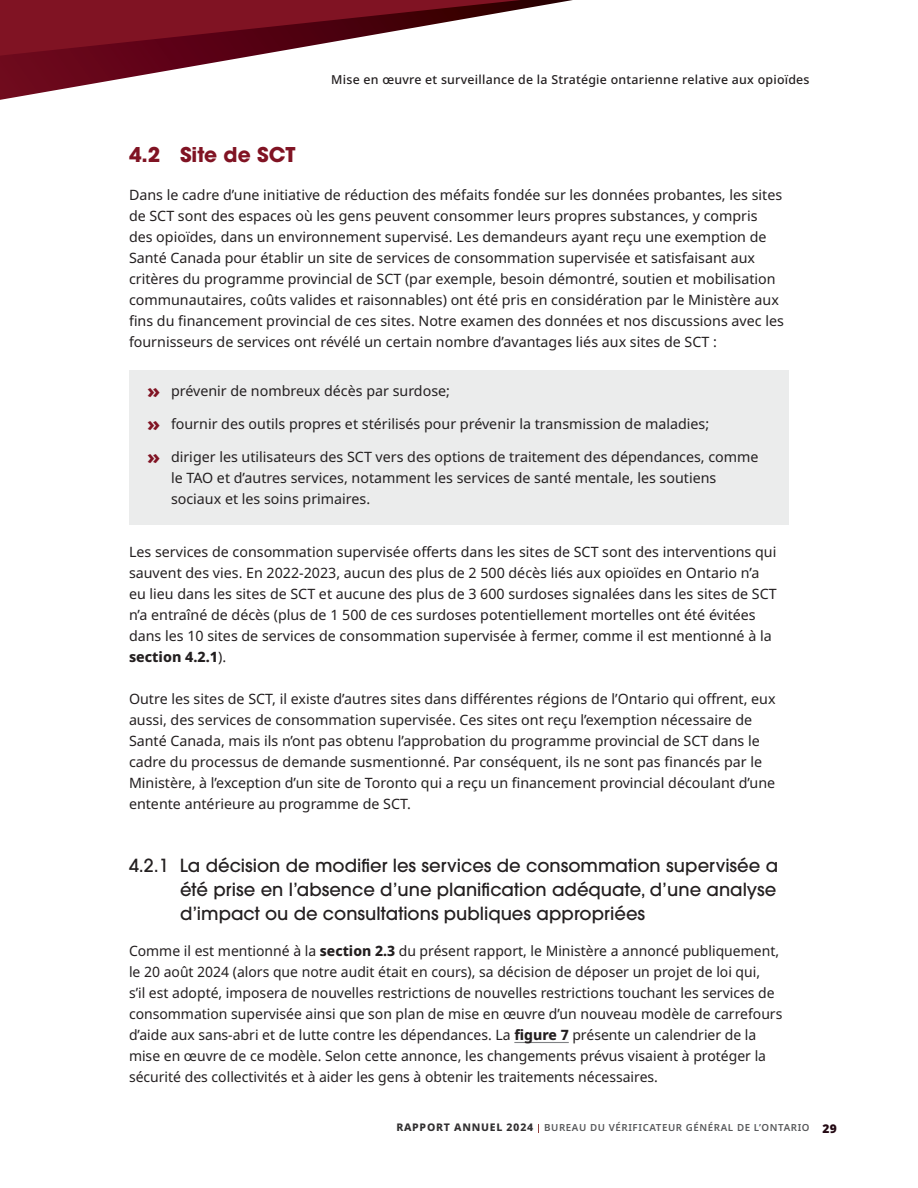
<style>
.page{position:relative;width:918px;height:1188px;background:#fff}
.page>*{position:absolute;margin:0;border:0;box-sizing:border-box;transform-origin:0 0}
.t1{font:700 20.25px "ITC Avant Garde Pro";color:#801323}
.t2{font:500 18px/24px "ITC Avant Garde Pro";color:#231f20;text-align:justify}
.t3{font:14.25px/21px "Noto Sans";color:#231f20}
.t4{font:500 12.3px "Noto Sans";letter-spacing:.02em;color:#231f20}
.t5{font:600 9.75px "Noto Sans";letter-spacing:.06em;color:#58595b}
.s1{font-weight:800;font-size:19.5px;color:#801323}
.s2{font-weight:800}
.s3{font-weight:800;font-size:10.5px;color:#323031}
.s4{font-weight:900;font-size:12px;color:#230913}
</style>
<div class="page">
<svg style="left:0;top:0;width:573px;height:100px"></svg>
<div style="left:129px;top:370px;width:660px;height:47px;background:#ebecec"></div>
<div style="left:129px;top:403px;width:660px;height:47px;background:#ebecec"></div>
<div style="left:129px;top:436px;width:660px;height:89px;background:#ebecec"></div>
<hr style="left:514px;top:1042px;width:55px;height:1px;background:#808285">
<p class="t4" style="left:331px;top:71px;width:480px">Mise en œuvre et surveillance de la Stratégie ontarienne relative aux opioïdes</p>
<h1 class="t1" style="left:129px;top:141px;width:168px">4.2 Site de SCT</h1>
<p class="t3" style="left:129px;top:184px;width:656px">Dans le cadre d’une initiative de réduction des méfaits fondée sur les données probantes, les sites de SCT sont des espaces où les gens peuvent consommer leurs propres substances, y compris des opioïdes, dans un environnement supervisé. Les demandeurs ayant reçu une exemption de Santé Canada pour établir un site de services de consommation supervisée et satisfaisant aux critères du programme provincial de SCT (par exemple, besoin démontré, soutien et mobilisation communautaires, coûts valides et raisonnables) ont été pris en considération par le Ministère aux fins du financement provincial de ces sites. Notre examen des données et nos discussions avec les fournisseurs de services ont révélé un certain nombre d’avantages liés aux sites de SCT :</p>
<p class="t3" style="left:147px;top:381px;width:305px"><span class="s1">»</span> prévenir de nombreux décès par surdose;</p>
<p class="t3" style="left:147px;top:414px;width:564px"><span class="s1">»</span> fournir des outils propres et stérilisés pour prévenir la transmission de maladies;</p>
<p class="t3" style="left:171px;top:447px;width:589px;text-indent:-24px"><span class="s1">»</span> diriger les utilisateurs des SCT vers des options de traitement des dépendances, comme le TAO et d’autres services, notamment les services de santé mentale, les soutiens sociaux et les soins primaires.</p>
<p class="t3" style="left:129px;top:541px;width:649px">Les services de consommation supervisée offerts dans les sites de SCT sont des interventions qui sauvent des vies. En 2022-2023, aucun des plus de 2 500 décès liés aux opioïdes en Ontario n’a eu lieu dans les sites de SCT et aucune des plus de 3 600 surdoses signalées dans les sites de SCT n’a entraîné de décès (plus de 1 500 de ces surdoses potentiellement mortelles ont été évitées dans les 10 sites de services de consommation supervisée à fermer, comme il est mentionné à la <span class="s2">section 4.2.1</span>).</p>
<p class="t3" style="left:129px;top:688px;width:648px">Outre les sites de SCT, il existe d’autres sites dans différentes régions de l’Ontario qui offrent, eux aussi, des services de consommation supervisée. Ces sites ont reçu l’exemption nécessaire de Santé Canada, mais ils n’ont pas obtenu l’approbation du programme provincial de SCT dans le cadre du processus de demande susmentionné. Par conséquent, ils ne sont pas financés par le Ministère, à l’exception d’un site de Toronto qui a reçu un financement provincial découlant d’une entente antérieure au programme de SCT.</p>
<p class="t2" style="left:180px;top:853px;width:600px;text-indent:-51px">4.2.1 La décision de modifier les services de consommation supervisée a été prise en l’absence d’une planification adéquate, d’une analyse d’impact ou de consultations publiques appropriées</p>
<p class="t3" style="left:129px;top:940px;width:655px">Comme il est mentionné à la <span class="s2">section 2.3</span> du présent rapport, le Ministère a annoncé publiquement, le 20 août 2024 (alors que notre audit était en cours), sa décision de déposer un projet de loi qui,<br>s’il est adopté, imposera de nouvelles restrictions de nouvelles restrictions touchant les services de consommation supervisée ainsi que son plan de mise en œuvre d’un nouveau modèle de carrefours d’aide aux sans-abri et de lutte contre les dépendances. La <span class="s2">figure 7</span> présente un calendrier de la mise en œuvre de ce modèle. Selon cette annonce, les changements prévus visaient à protéger la sécurité des collectivités et à aider les gens à obtenir les traitements nécessaires.</p>
<p class="t5" style="left:396px;top:1121px;width:442px"><span class="s3">RAPPORT ANNUEL 2024</span> BUREAU DU VÉRIFICATEUR GÉNÉRAL DE L’ONTARIO <span class="s4">29</span></p>
</div>
